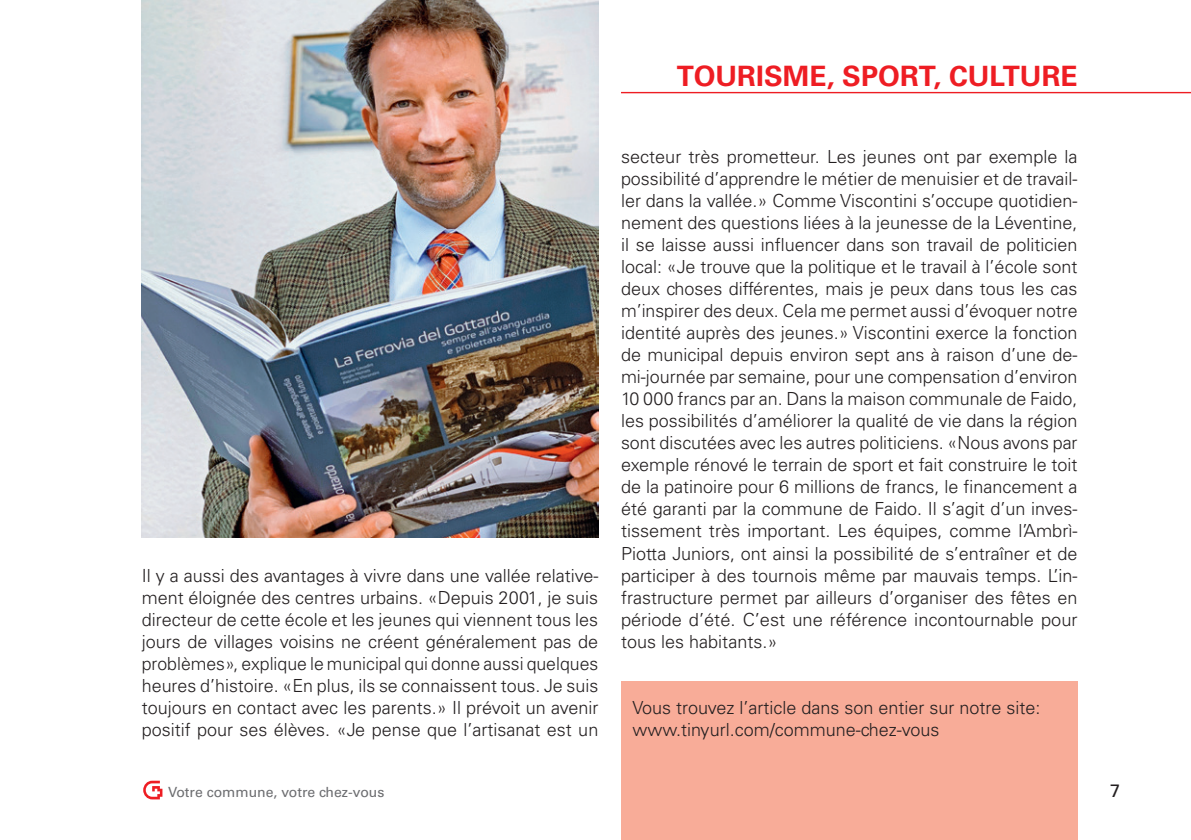
<style>
.page{position:relative;width:1191px;height:840px;background:#fff}
.page>*{position:absolute;margin:0;border:0;box-sizing:border-box;transform-origin:0 0}
.t1{font:700 28px "Univers LT Std";color:#ee1d23}
.t2{font:300 18px/22px "Univers LT Std";color:#231f20;text-align:justify}
.t3{font:18px "Univers LT Std";color:#231f20}
.t4{font:14px "Univers LT Std";color:#6c6d70}
</style>
<div class="page">
<img style="left:142px;top:0;width:456px;height:537px">
<hr style="left:621px;top:92px;width:570px;height:1px;background:#ee1d23">
<svg style="left:143px;top:780px;width:19px;height:19px"></svg>
<div style="left:621px;top:681px;width:456px;height:158px;background:#f8ac98"></div>
<h1 class="t1" style="left:677px;top:60px;width:402px">TOURISME, SPORT, CULTURE</h1>
<p class="t2" style="left:142px;top:564px;width:458px">Il y a aussi des avantages à vivre dans une vallée relative&shy;ment éloignée des centres urbains. «Depuis 2001, je suis directeur de cette école et les jeunes qui viennent tous les jours de villages voisins ne créent généralement pas de problèmes», explique le municipal qui donne aussi quelques heures d’histoire. «En plus, ils se connaissent tous. Je suis toujours en contact avec les parents.» Il prévoit un avenir positif pour ses élèves. «Je pense que l’artisanat est un</p>
<p class="t4" style="left:168px;top:783px;width:218px">Votre commune, votre chez-vous</p>
<p class="t2" style="left:621px;top:146px;width:458px">secteur très prometteur. Les jeunes ont par exemple la possibilité d’apprendre le métier de menuisier et de travail&shy;ler dans la vallée.» Comme Viscontini s’occupe quotidien&shy;nement des questions liées à la jeunesse de la Léventine, il se laisse aussi influencer dans son travail de politicien local: «Je trouve que la politique et le travail à l’école sont deux choses différentes, mais je peux dans tous les cas m’inspirer des deux. Cela me permet aussi d’évoquer notre identité auprès des jeunes.» Viscontini exerce la fonction de municipal depuis environ sept ans à raison d’une de&shy;mi-journée par semaine, pour une compensation d’environ 10 000 francs par an. Dans la maison communale de Faido, les possibilités d’améliorer la qualité de vie dans la région sont discutées avec les autres politiciens. «Nous avons par exemple rénové le terrain de sport et fait construire le toit de la patinoire pour 6 millions de francs, le financement a été garanti par la commune de Faido. Il s’agit d’un inves&shy;tissement très important. Les équipes, comme l’Ambrì-Piotta Juniors, ont ainsi la possibilité de s’entraîner et de participer à des tournois même par mauvais temps. L’in&shy;frastructure permet par ailleurs d’organiser des fêtes en période d’été. C’est une référence incontournable pour tous les habitants.»</p>
<p class="t2" style="left:632px;top:696px;width:410px">Vous trouvez l’article dans son entier sur notre site: www.tinyurl.com/commune-chez-vous</p>
<p class="t3" style="left:1110px;top:779px;width:12px">7</p>
</div>
